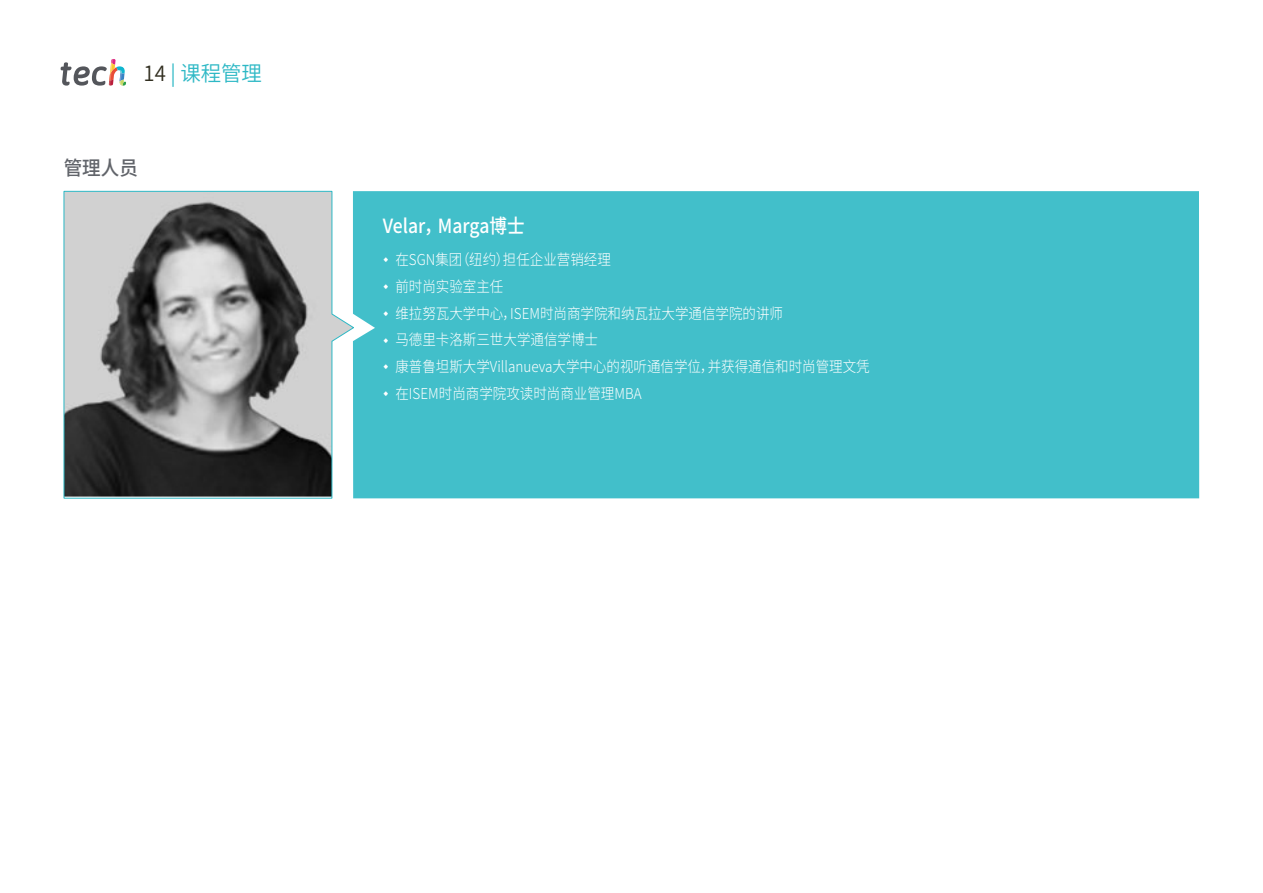
<style>
.page{position:relative;width:1263px;height:893px;background:#fff}
.page>*{position:absolute;margin:0;border:0;box-sizing:border-box;transform-origin:0 0}
.t1{font:21px "Source Han Sans CN";color:#2db8c5}
.t2{font:500 19.5px "Source Han Sans CN";color:#fff;scale:.9 1}
.t3{font:500 19.5px "Source Han Sans CN";color:#61646a;scale:.95 1}
.t4{font:300 15px/26.7px "Source Han Sans CN";color:#fff;scale:.9 1}
.s1{color:#312e20}
</style>
<div class="page">
<svg style="left:61px;top:59px;width:65px;height:27px"></svg>
<div style="left:354px;top:191px;width:845px;height:307px;background:#42bfca"></div>
<svg style="left:64px;top:191px;width:290px;height:308px;background:#8b8c8d"></svg>
<svg style="left:384px;top:258px;width:4px;height:5px"></svg>
<svg style="left:384px;top:284px;width:4px;height:5px"></svg>
<svg style="left:384px;top:311px;width:4px;height:5px"></svg>
<svg style="left:384px;top:338px;width:4px;height:5px"></svg>
<svg style="left:384px;top:365px;width:4px;height:5px"></svg>
<svg style="left:384px;top:391px;width:4px;height:5px"></svg>
<h1 class="t1" style="left:144px;top:61px;width:120px"><span class="s1">14</span> | 课程管理</h1>
<h2 class="t3" style="left:64px;top:156px;width:80px">管理人员</h2>
<h2 class="t2" style="left:383px;top:215px;width:159px">Velar，Marga博士</h2>
<p class="t4" style="left:395px;top:247px;width:528px">在SGN集团（纽约）担任企业营销经理<br>前时尚实验室主任<br>维拉努瓦大学中心，ISEM时尚商学院和纳瓦拉大学通信学院的讲师<br>马德里卡洛斯三世大学通信学博士<br>康普鲁坦斯大学Villanueva大学中心的视听通信学位，并获得通信和时尚管理文凭在ISEM时尚商学院攻读时尚商业管理MBA</p>
</div>
